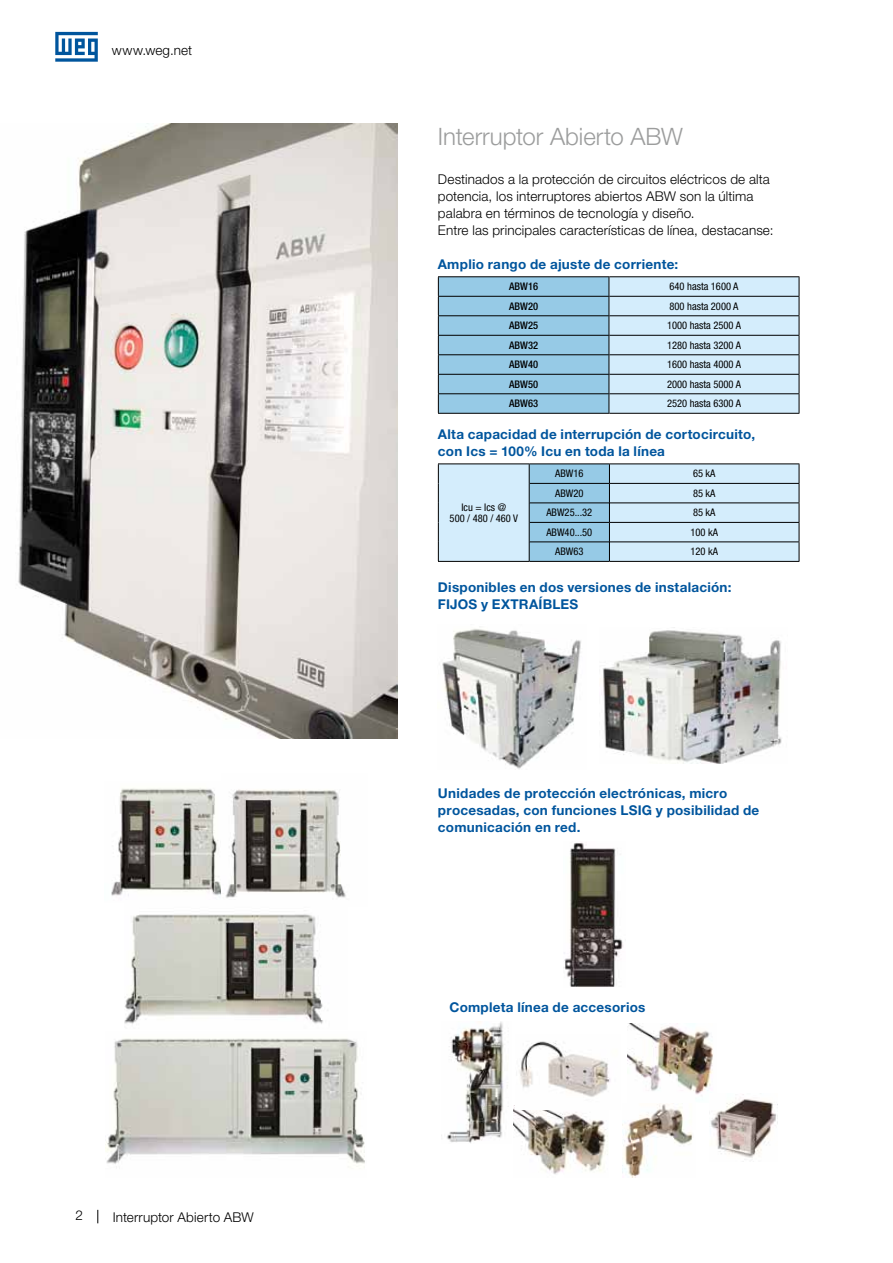
<style>
.page{position:relative;width:893px;height:1263px;background:#fff}
.page>*{position:absolute;margin:0;border:0;box-sizing:border-box;transform-origin:0 0}
.t1{font:300 24px "Helvetica Neue LT Pro";letter-spacing:-.005em;color:#9c9d9d}
.t2{font:700 13.5px/17px "Helvetica Neue LT Pro";letter-spacing:.02em;color:#00559d}
.t3{font:300 13.5px/17px "Helvetica Neue LT Pro";letter-spacing:.01em;color:#000}
.t4{font:condensed 10.5px/10.6px "Helvetica Neue LT Pro";color:#000;text-align:center}
.t5{font:500 condensed 10.5px "Helvetica Neue LT Pro";color:#000}
</style>
<div class="page">
<svg style="left:97px;top:1210px;width:1px;height:13px"></svg>
<svg style="left:55px;top:32px;width:43px;height:30px"></svg>
<img style="left:442px;top:628px;width:139px;height:141px">
<img style="left:603px;top:630px;width:179px;height:134px">
<img style="left:18px;top:123px;width:379px;height:615px">
<img style="left:628px;top:1024px;width:85px;height:71px">
<img style="left:514px;top:1105px;width:94px;height:69px">
<img style="left:622px;top:1104px;width:71px;height:73px">
<img style="left:709px;top:1094px;width:67px;height:68px">
<img style="left:563px;top:842px;width:60px;height:145px">
<img style="left:111px;top:788px;width:110px;height:108px">
<img style="left:225px;top:789px;width:121px;height:109px">
<img style="left:124px;top:914px;width:199px;height:110px">
<img style="left:106px;top:1038px;width:259px;height:126px">
<img style="left:441px;top:1021px;width:68px;height:122px">
<img style="left:516px;top:1041px;width:95px;height:69px">
<hr style="left:609px;top:276px;width:190px;height:1px;background:#000">
<hr style="left:609px;top:413px;width:190px;height:1px;background:#000">
<hr style="left:438px;top:276px;width:171px;height:1px;background:#000">
<svg style="left:438px;top:277px;width:362px;height:136px;background:#accfe3"></svg>
<hr style="left:438px;top:413px;width:171px;height:1px;background:#000">
<hr style="left:610px;top:463px;width:189px;height:1px;background:#000">
<hr style="left:609px;top:561px;width:190px;height:1px;background:#000">
<hr style="left:530px;top:463px;width:80px;height:1px;background:#000">
<hr style="left:530px;top:561px;width:79px;height:1px;background:#000">
<hr style="left:438px;top:463px;width:92px;height:1px;background:#000">
<svg style="left:438px;top:464px;width:362px;height:97px;background:#bddaeb"></svg>
<hr style="left:438px;top:561px;width:92px;height:1px;background:#000">
<p class="t3" style="left:112px;top:42px;width:82px">www.weg.net</p>
<p class="t3" style="left:75px;top:1207px;width:9px">2</p>
<p class="t3" style="left:113px;top:1208px;width:143px">Interruptor Abierto ABW</p>
<h1 class="t1" style="left:438px;top:121px;width:247px">Interruptor Abierto ABW</h1>
<p class="t3" style="left:438px;top:170px;width:337px">Destinados a la protección de circuitos eléctricos de alta potencia, los interruptores abiertos ABW son la última palabra en términos de tecnología y diseño.<br>Entre las principales características de línea, destacanse:</p>
<p class="t2" style="left:438px;top:255px;width:242px">Amplio rango de ajuste de corriente:</p>
<p class="t5" style="left:509px;top:280px;width:30px">ABW16</p>
<p class="t4" style="left:670px;top:281px;width:70px">640 hasta 1600 A</p>
<p class="t5" style="left:509px;top:300px;width:30px">ABW20</p>
<p class="t4" style="left:670px;top:301px;width:70px">800 hasta 2000 A</p>
<p class="t5" style="left:509px;top:319px;width:30px">ABW25</p>
<p class="t4" style="left:667px;top:320px;width:75px">1000 hasta 2500 A</p>
<p class="t5" style="left:509px;top:339px;width:30px">ABW32</p>
<p class="t4" style="left:667px;top:340px;width:75px">1280 hasta 3200 A</p>
<p class="t5" style="left:509px;top:358px;width:30px">ABW40</p>
<p class="t4" style="left:667px;top:359px;width:75px">1600 hasta 4000 A</p>
<p class="t5" style="left:509px;top:378px;width:30px">ABW50</p>
<p class="t4" style="left:667px;top:379px;width:75px">2000 hasta 5000 A</p>
<p class="t5" style="left:509px;top:397px;width:30px">ABW63</p>
<p class="t4" style="left:667px;top:398px;width:75px">2520 hasta 6300 A</p>
<p class="t2" style="left:438px;top:425px;width:319px">Alta capacidad de interrupción de cortocircuito, con Ics = 100% Icu en toda la línea</p>
<p class="t4" style="left:450px;top:502px;width:70px">Icu = Ics @<br>500 / 480 / 460 V</p>
<p class="t4" style="left:555px;top:468px;width:30px">ABW16</p>
<p class="t4" style="left:693px;top:468px;width:24px">65 kA</p>
<p class="t4" style="left:555px;top:488px;width:30px">ABW20</p>
<p class="t4" style="left:693px;top:488px;width:24px">85 kA</p>
<p class="t4" style="left:546px;top:507px;width:48px">ABW25...32</p>
<p class="t4" style="left:693px;top:507px;width:24px">85 kA</p>
<p class="t4" style="left:546px;top:527px;width:48px">ABW40...50</p>
<p class="t4" style="left:690px;top:527px;width:29px">100 kA</p>
<p class="t4" style="left:555px;top:546px;width:30px">ABW63</p>
<p class="t4" style="left:690px;top:546px;width:29px">120 kA</p>
<p class="t2" style="left:438px;top:578px;width:295px">Disponibles en dos versiones de instalación:<br>FIJOS y EXTRAÍBLES</p>
<p class="t2" style="left:438px;top:784px;width:323px">Unidades de protección electrónicas, micro procesadas, con funciones LSIG y posibilidad de comunicación en red.</p>
<p class="t2" style="left:449px;top:998px;width:197px">Completa línea de accesorios</p>
</div>
